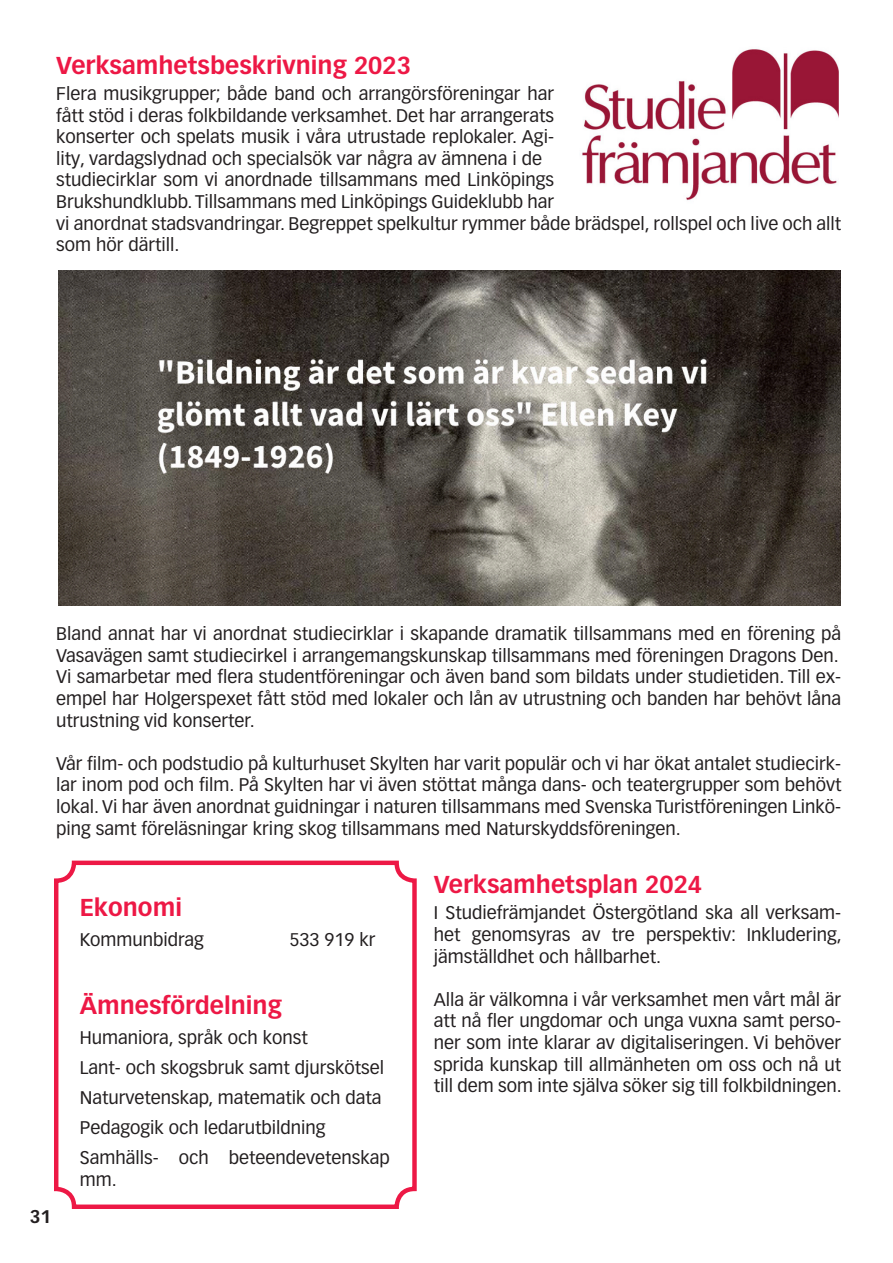
<style>
.page{position:relative;width:893px;height:1263px;background:#fff}
.page>*{position:absolute;margin:0;border:0;box-sizing:border-box;transform-origin:0 0}
.Rubrikavstånd{font:700 24px "Vectora LT Pro";color:#ed1845}
.röd_inforuta{font:700 24px "Vectora LT Pro";color:#ed1845}
.Huvudtexten{font:18px/21.6px "Vectora LT Pro";color:#231f20}
.röd_inforuta-2{font:18px/21.6px "Vectora LT Pro";color:#231f20}
.t1{font:700 18px "Vectora LT Pro";color:#231f20}
</style>
<div class="page">
<img style="left:581px;top:48px;width:258px;height:153px">
<img style="left:59px;top:270px;width:781px;height:336px">
<div style="left:54px;top:861px;width:363px;height:348px;border:4px solid #ed1845;border-radius:18px"></div>
<p class="Rubrikavstånd" style="left:56px;top:51px;width:356px">Verksamhetsbeskrivning 2023</p>
<p class="Huvudtexten" style="left:56px;top:83px;width:499px">Flera musikgrupper; både band och arrangörsföreningar har fått stöd i deras folkbildande verksamhet. Det har arrangerats</p>
<p class="Huvudtexten" style="left:56px;top:126px;width:499px">konserter och spelats musik i våra utrustade replokaler. Agi&shy;lity, vardagslydnad och specialsök var några av ämnena i de</p>
<p class="Huvudtexten" style="left:56px;top:169px;width:786px">studiecirklar som vi anordnade tillsammans med Linköpings<br>Brukshundklubb. Tillsammans med Linköpings Guideklubb har<br>vi anordnat stadsvandringar. Begreppet spelkultur rymmer både brädspel, rollspel och live och allt som hör därtill.</p>
<p class="Huvudtexten" style="left:56px;top:623px;width:786px">Bland annat har vi anordnat studiecirklar i skapande dramatik tillsammans med en förening på<br>Vasavägen samt studiecirkel i arrangemangskunskap tillsammans med föreningen Dragons Den.</p>
<p class="Huvudtexten" style="left:56px;top:666px;width:786px;text-align:justify">Vi samarbetar med flera studentföreningar och även band som bildats under studietiden. Till ex&shy;empel har Holgerspexet fått stöd med lokaler och lån av utrustning och banden har behövt låna utrustning vid konserter.</p>
<p class="Huvudtexten" style="left:56px;top:753px;width:787px;text-align:justify">Vår film- och podstudio på kulturhuset Skylten har varit populär och vi har ökat antalet studiecirk&shy;lar inom pod och film. På Skylten har vi även stöttat många dans- och teatergrupper som behövt lokal. Vi har även anordnat guidningar i naturen tillsammans med Svenska Turistföreningen Linkö&shy;ping samt föreläsningar kring skog tillsammans med Naturskyddsföreningen.</p>
<p class="Rubrikavstånd" style="left:434px;top:870px;width:270px">Verksamhetsplan 2024</p>
<p class="Huvudtexten" style="left:434px;top:902px;width:410px;text-align:justify">I Studiefrämjandet Östergötland ska all verksam&shy;het genomsyras av tre perspektiv: Inkludering, jämställdhet och hållbarhet.</p>
<p class="Huvudtexten" style="left:434px;top:988px;width:409px">Alla är välkomna i vår verksamhet men vårt mål är</p>
<p class="Huvudtexten" style="left:434px;top:1010px;width:410px;text-align:justify">att nå fler ungdomar och unga vuxna samt perso&shy;ner som inte klarar av digitaliseringen. Vi behöver sprida kunskap till allmänheten om oss och nå ut till dem som inte själva söker sig till folkbildningen.</p>
<p class="röd_inforuta" style="left:80px;top:893px;width:104px">Ekonomi</p>
<p class="röd_inforuta-2" style="left:80px;top:929px;width:126px">Kommunbidrag</p>
<p class="röd_inforuta-2" style="left:289px;top:929px;width:88px">533 919 kr</p>
<p class="röd_inforuta" style="left:80px;top:991px;width:204px">Ämnesfördelning</p>
<p class="röd_inforuta-2" style="left:80px;top:1027px;width:229px">Humaniora, språk och konst</p>
<p class="röd_inforuta-2" style="left:80px;top:1057px;width:306px">Lant- och skogsbruk samt djurskötsel</p>
<p class="röd_inforuta-2" style="left:80px;top:1087px;width:303px">Naturvetenskap, matematik och data</p>
<p class="röd_inforuta-2" style="left:80px;top:1117px;width:247px">Pedagogik och ledarutbildning</p>
<p class="röd_inforuta-2" style="left:80px;top:1147px;width:311px">Samhälls- och beteendevetenskap mm.</p>
<p class="t1" style="left:30px;top:1205px;width:23px">31</p>
</div>
